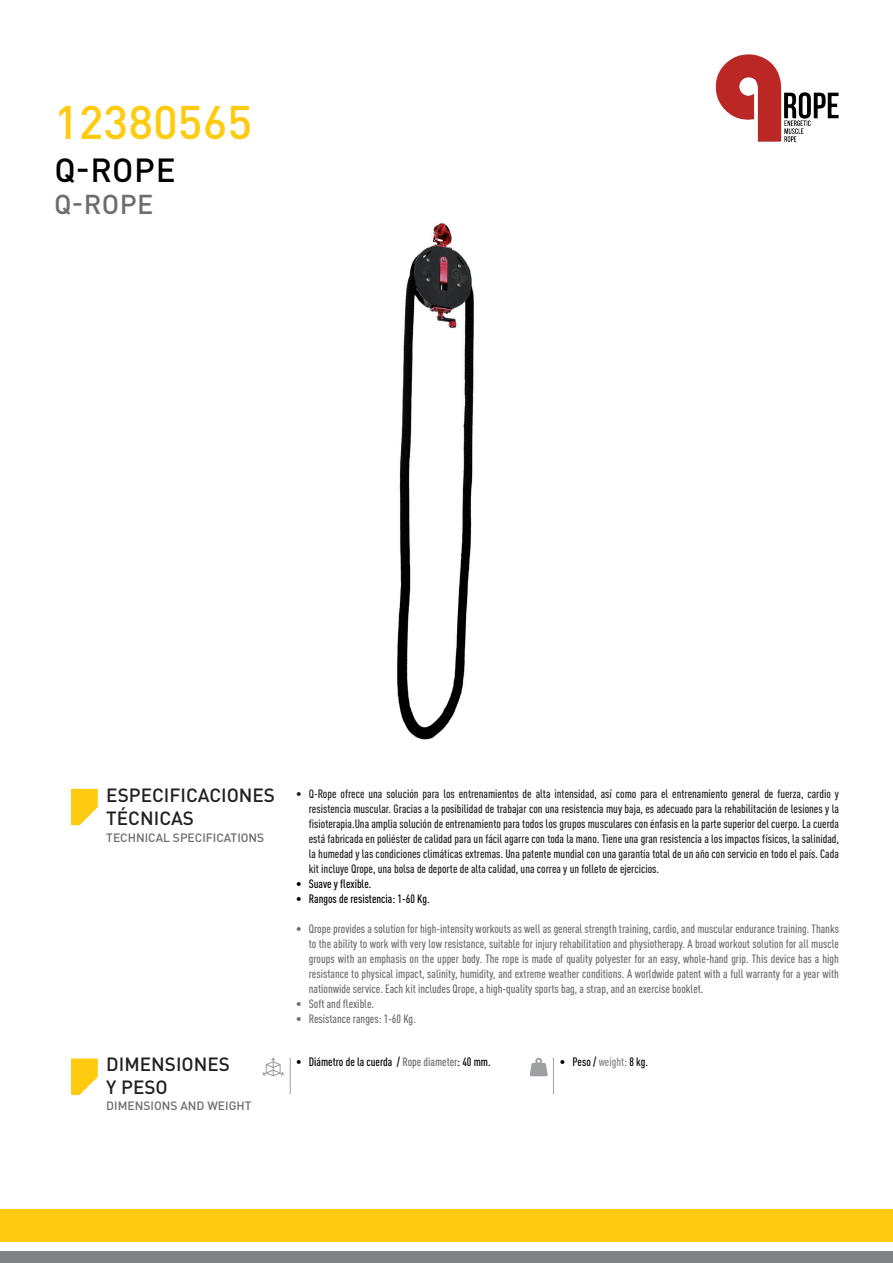
<style>
.page{position:relative;width:893px;height:1263px;background:#fff}
.page>*{position:absolute;margin:0;border:0;box-sizing:border-box;transform-origin:0 0}
.t1{font:500 46.5px "DIN Pro";color:#fecb10}
.t2{font:500 33px "DIN Pro";color:#000}
.t3{font:500 27px "DIN Pro";color:#6c6d70}
.t4{font:500 18.9px/22.6px "DIN Pro";color:#231f20}
.t5{font:500 condensed 12px/15px "DIN Pro";color:#231f20;text-align:justify}
.t6{font:500 condensed 12px/15px "DIN Pro";color:#6c6d70;text-align:justify}
.t7{font:500 condensed 12px "DIN Pro";color:#000}
.t8{font:500 12px "DIN Pro";color:#6c6d70}
.s1{color:#6c6d70}
.s2{color:#808285}
</style>
<div class="page">
<img style="left:397px;top:223px;width:77px;height:517px">
<svg style="left:71px;top:789px;width:27px;height:36px"></svg>
<svg style="left:71px;top:1058px;width:27px;height:37px"></svg>
<svg style="left:263px;top:1058px;width:21px;height:18px"></svg>
<hr style="left:290px;top:1058px;width:1px;height:36px;background:#9d9fa2">
<div style="left:0;top:1209px;width:893px;height:32px;background:#fecb10"></div>
<div style="left:0;top:1251px;width:893px;height:12px;background:#808285"></div>
<svg style="left:530px;top:1058px;width:18px;height:18px"></svg>
<hr style="left:553px;top:1058px;width:1px;height:36px;background:#9d9fa2">
<img style="left:715px;top:54px;width:124px;height:88px">
<h1 class="t1" style="left:54px;top:85px;width:200px">12380565</h1>
<h2 class="t2" style="left:54px;top:143px;width:123px">Q-ROPE</h2>
<h3 class="t3" style="left:54px;top:183px;width:101px">Q-ROPE</h3>
<h3 class="t4" style="left:106px;top:782px;width:170px">ESPECIFICACIONES<br>TÉCNICAS</h3>
<p class="t8" style="left:106px;top:827px;width:160px">TECHNICAL SPECIFICATIONS</p>
<h3 class="t4" style="left:106px;top:1051px;width:125px">DIMENSIONES<br>Y PESO</h3>
<p class="t8" style="left:106px;top:1096px;width:147px">DIMENSIONS AND WEIGHT</p>
<p class="t5" style="left:309px;top:786px;width:532px;text-indent:-13px">• Q-Rope ofrece una solución para los entrenamientos de alta intensidad, así como para el entrenamiento general de fuerza, cardio y resistencia muscular. Gracias a la posibilidad de trabajar con una resistencia muy baja, es adecuado para la rehabilitación de lesiones y la fisioterapia.Una amplia solución de entrenamiento para todos los grupos musculares con énfasis en la parte superior del cuerpo. La cuerda está fabricada en poliéster de calidad para un fácil agarre con toda la mano. Tiene una gran resistencia a los impactos físicos, la salinidad, la humedad y las condiciones climáticas extremas. Una patente mundial con una garantía total de un año con servicio en todo el país. Cada kit incluye Qrope, una bolsa de deporte de alta calidad, una correa y un folleto de ejercicios.</p>
<p class="t7" style="left:296px;top:875px;width:77px">• Suave y flexible.</p>
<p class="t7" style="left:296px;top:890px;width:135px">• Rangos de resistencia: 1-60 Kg.</p>
<p class="t6" style="left:309px;top:921px;width:532px;text-indent:-13px">• Qrope provides a solution for high-intensity workouts as well as general strength training, cardio, and muscular endurance training. Thanks to the ability to work with very low resistance, suitable for injury rehabilitation and physiotherapy. A broad workout solution for all muscle groups with an emphasis on the upper body. The rope is made of quality polyester for an easy, whole-hand grip. This device has a high resistance to physical impact, salinity, humidity, and extreme weather conditions. A worldwide patent with a full warranty for a year with nationwide service. Each kit includes Qrope, a high-quality sports bag, a strap, and an exercise booklet.</p>
<p class="t6" style="left:296px;top:996px;width:80px">• Soft and flexible.</p>
<p class="t6" style="left:296px;top:1011px;width:121px">• Resistance ranges: 1-60 Kg.</p>
<p class="t7" style="left:296px;top:1053px;width:196px">• Diámetro de la cuerda / <span class="s1">Rope diameter</span>: 40 mm.</p>
<p class="t7" style="left:560px;top:1053px;width:90px">• Peso / <span class="s2">weight:</span> 8 kg.</p>
</div>
